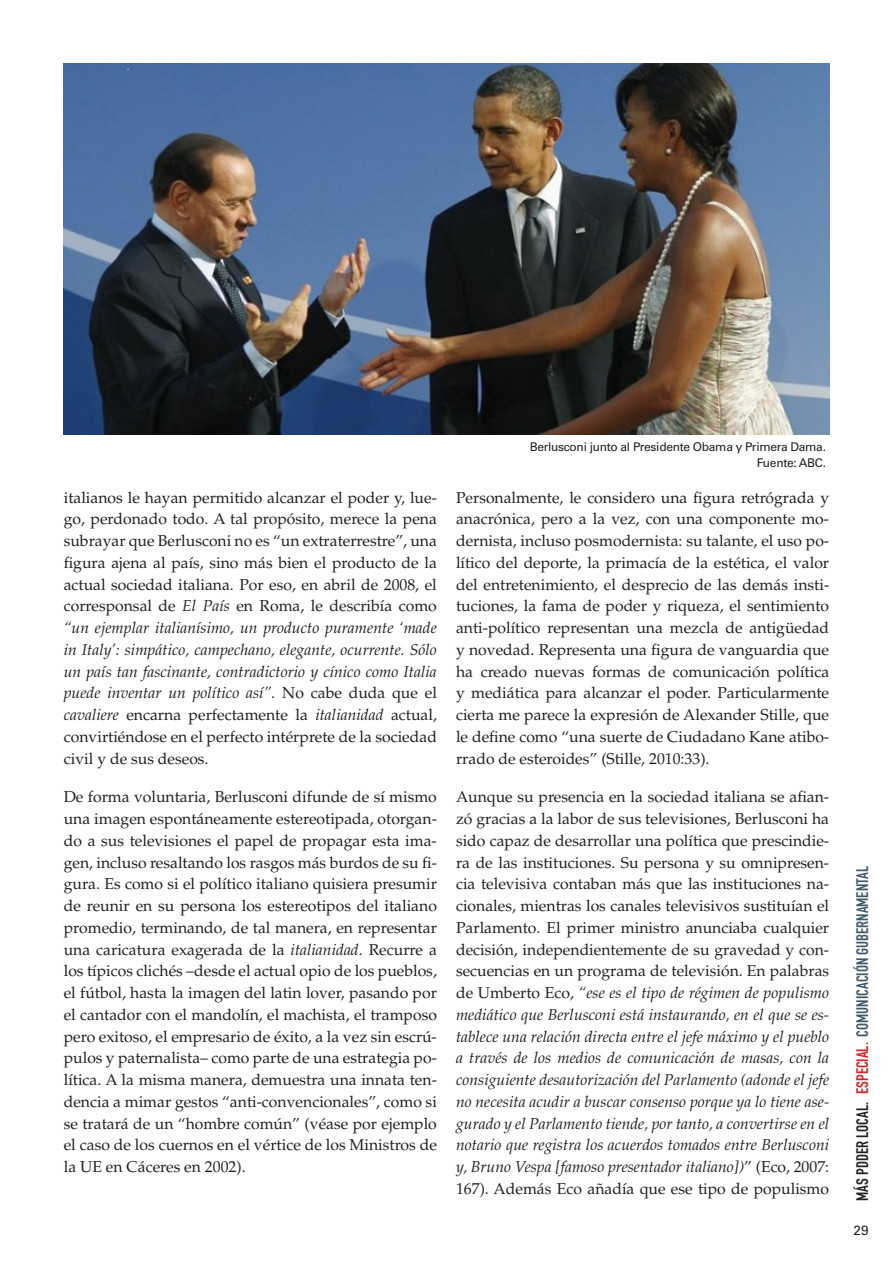
<style>
.page{position:relative;width:893px;height:1263px;background:#fff}
.page>*{position:absolute;margin:0;border:0;box-sizing:border-box;transform-origin:0 0}
.t1{font:16.5px "DIN Engschrift";color:#405968}
.t2{font:16.5px "DIN Engschrift";color:#231f20}
.t3{font:15.75px/21.8px "Palatino";color:#231f20;text-align:justify}
.t4{font:13.5px "Univers";color:#231f20}
.t5{font:12px/15.8px "Univers";letter-spacing:-.025em;color:#231f20;text-align:right}
.s1{font-style:italic}
.s2{color:#d1232a}
</style>
<div class="page">
<img style="left:64px;top:64px;width:765px;height:371px">
<p class="t3" style="left:64px;top:487px;width:375px">italianos le hayan permitido alcanzar el poder y, lue&shy;go, perdonado todo. A tal propósito, merece la pena subrayar que Berlusconi no es “un extraterrestre”, una figura ajena al país, sino más bien el producto de la actual sociedad italiana. Por eso, en abril de 2008, el corresponsal de <span class="s1">El País</span> en Roma, le describía como <span class="s1">“un ejemplar italianísimo, un producto puramente ‘made in Italy’: simpático, campechano, elegante, ocurrente. Sólo un país tan fascinante, contradictorio y cínico como Italia puede inventar un político así”.</span> No cabe duda que el <span class="s1">cavaliere</span> encarna perfectamente la <span class="s1">italianidad</span> actual, convirtiéndose en el perfecto intérprete de la sociedad civil y de sus deseos.</p>
<p class="t3" style="left:64px;top:786px;width:375px">De forma voluntaria, Berlusconi difunde de sí mismo una imagen espontáneamente estereotipada, otorgan&shy;do a sus televisiones el papel de propagar esta ima&shy;gen, incluso resaltando los rasgos más burdos de su fi&shy;gura. Es como si el político italiano quisiera presumir de reunir en su persona los estereotipos del italiano promedio, terminando, de tal manera, en representar una caricatura exagerada de la <span class="s1">italianidad</span>. Recurre a los típicos clichés –desde el actual opio de los pueblos, el fútbol, hasta la imagen del latin lover, pasando por el cantador con el mandolín, el machista, el tramposo pero exitoso, el empresario de éxito, a la vez sin escrú&shy;pulos y paternalista– como parte de una estrategia po&shy;lítica. A la misma manera, demuestra una innata ten&shy;dencia a mimar gestos “anti-convencionales”, como si se tratará de un “hombre común” (véase por ejemplo el caso de los cuernos en el vértice de los Ministros de la UE en Cáceres en 2002).</p>
<p class="t5" style="left:530px;top:439px;width:298px">Berlusconi junto al Presidente Obama y Primera Dama.<br>Fuente: ABC.</p>
<p class="t3" style="left:456px;top:487px;width:375px">Personalmente, le considero una figura retrógrada y anacrónica, pero a la vez, con una componente mo&shy;dernista, incluso posmodernista: su talante, el uso po&shy;lítico del deporte, la primacía de la estética, el valor del entretenimiento, el desprecio de las demás insti&shy;tuciones, la fama de poder y riqueza, el sentimiento anti-político representan una mezcla de antigüedad y novedad. Representa una figura de vanguardia que ha creado nuevas formas de comunicación política y mediática para alcanzar el poder. Particularmente cierta me parece la expresión de Alexander Stille, que le define como “una suerte de Ciudadano Kane atibo&shy;rrado de esteroides” (Stille, 2010:33).</p>
<p class="t3" style="left:456px;top:786px;width:375px">Aunque su presencia en la sociedad italiana se afian&shy;zó gracias a la labor de sus televisiones, Berlusconi ha sido capaz de desarrollar una política que prescindie&shy;ra de las instituciones. Su persona y su omnipresen&shy;cia televisiva contaban más que las instituciones na&shy;cionales, mientras los canales televisivos sustituían el Parlamento. El primer ministro anunciaba cualquier decisión, independientemente de su gravedad y con&shy;secuencias en un programa de televisión. En palabras de Umberto Eco, <span class="s1">“ese es el tipo de régimen de populismo mediático que Berlusconi está instaurando, en el que se es&shy;tablece una relación directa entre el jefe máximo y el pueblo a través de los medios de comunicación de masas, con la consiguiente desautorización del Parlamento (adonde el jefe no necesita acudir a buscar consenso porque ya lo tiene ase&shy;gurado y el Parlamento tiende, por tanto, a convertirse en el notario que registra los acuerdos tomados entre Berlusconi y, Bruno Vespa [famoso presentador italiano])</span>” (Eco, 2007:<br>167). Además Eco añadía que ese tipo de populismo</p>
<p class="t1" style="left:853px;top:1094px;width:230px;rotate:-90deg"><span class="s2">especial.</span> COMUNICACIÓN GUBERNAMENTAL</p>
<p class="t2" style="left:853px;top:1201px;width:100px;rotate:-90deg">MÁS PDDER LOCAL.</p>
<p class="t4" style="left:854px;top:1222px;width:17px">29</p>
</div>
